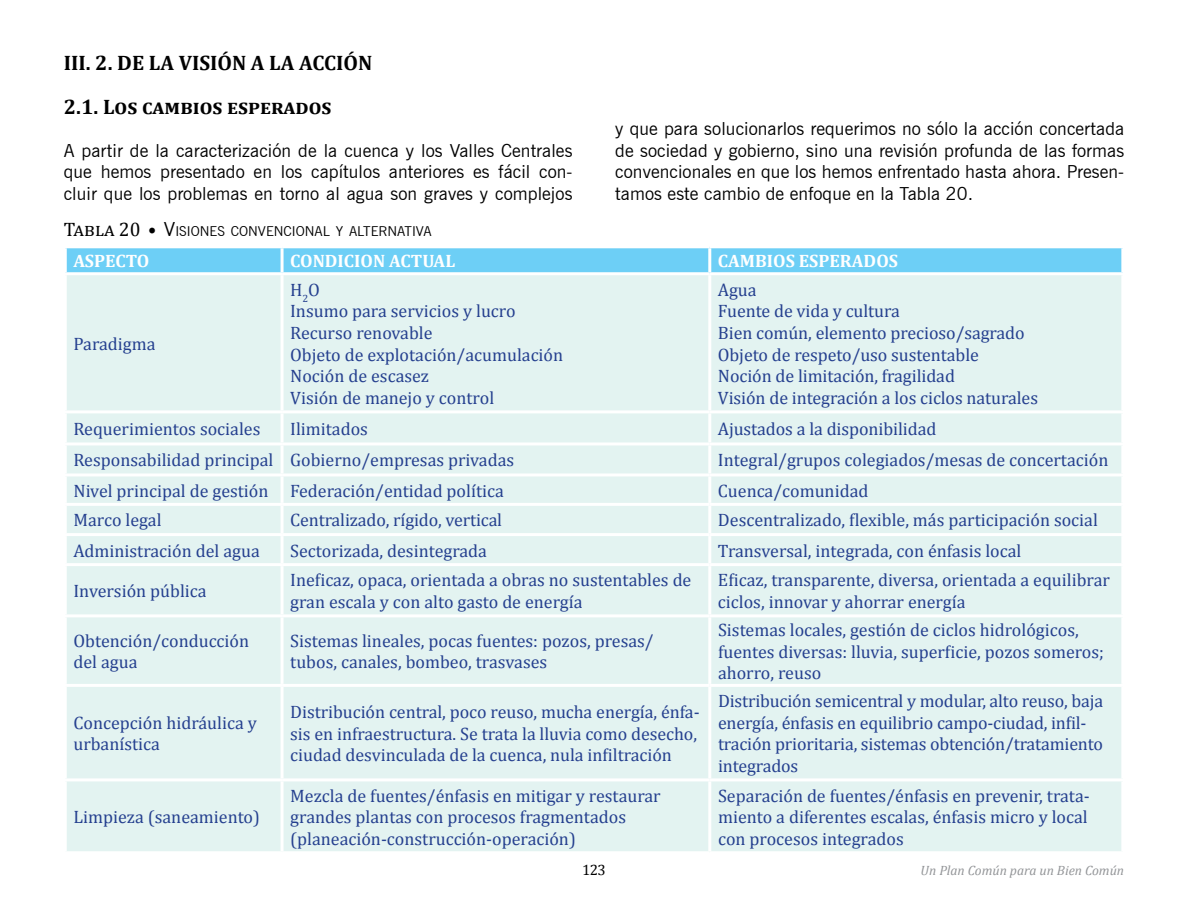
<style>
.page{position:relative;width:1188px;height:918px;background:#fff}
.page>*{position:absolute;margin:0;border:0;box-sizing:border-box;transform-origin:0 0}
.t1{font:700 21px/43.2px "Cambria";color:#000}
.t2{font:18px/21.6px "Cambria";letter-spacing:-.005em;color:#25408f}
.t3{font:18px/21.6px "News Gothic BT";letter-spacing:.005em;color:#000;text-align:justify}
.t4{font:700 18px "Cambria";color:#fff}
.t5{font:15px "Cambria";color:#000}
.t6{font:13.65px "News Gothic BT";color:#000}
.t7{font:italic 13.5px "Cambria";color:#939598}
.s1{font-family:"Cambria";font-size:19.5px}
.s2{font-size:19.5px}
</style>
<div class="page">
<div style="left:67px;top:248px;width:1054px;height:24px;background:#6dcff6"></div>
<div style="left:67px;top:275px;width:1054px;height:576px;background:#e3f3f1"></div>
<hr style="left:64px;top:410px;width:218px;height:3px;background:#fff">
<hr style="left:64px;top:442px;width:218px;height:3px;background:#fff">
<hr style="left:64px;top:473px;width:218px;height:3px;background:#fff">
<hr style="left:64px;top:503px;width:218px;height:3px;background:#fff">
<hr style="left:64px;top:533px;width:218px;height:3px;background:#fff">
<hr style="left:64px;top:563px;width:218px;height:3px;background:#fff">
<hr style="left:64px;top:614px;width:218px;height:3px;background:#fff">
<hr style="left:64px;top:684px;width:218px;height:3px;background:#fff">
<hr style="left:64px;top:778px;width:218px;height:3px;background:#fff">
<hr style="left:281px;top:248px;width:3px;height:24px;background:#fff">
<hr style="left:281px;top:275px;width:3px;height:135px;background:#fff">
<hr style="left:282px;top:410px;width:428px;height:3px;background:#fff">
<hr style="left:281px;top:413px;width:3px;height:29px;background:#fff">
<hr style="left:282px;top:442px;width:428px;height:3px;background:#fff">
<hr style="left:281px;top:445px;width:3px;height:28px;background:#fff">
<hr style="left:282px;top:473px;width:428px;height:3px;background:#fff">
<hr style="left:281px;top:476px;width:3px;height:27px;background:#fff">
<hr style="left:282px;top:503px;width:428px;height:3px;background:#fff">
<hr style="left:281px;top:506px;width:3px;height:27px;background:#fff">
<hr style="left:282px;top:533px;width:428px;height:3px;background:#fff">
<hr style="left:281px;top:536px;width:3px;height:27px;background:#fff">
<hr style="left:282px;top:563px;width:428px;height:3px;background:#fff">
<hr style="left:281px;top:566px;width:3px;height:48px;background:#fff">
<hr style="left:282px;top:614px;width:428px;height:3px;background:#fff">
<hr style="left:281px;top:617px;width:3px;height:67px;background:#fff">
<hr style="left:282px;top:684px;width:428px;height:3px;background:#fff">
<hr style="left:281px;top:687px;width:3px;height:91px;background:#fff">
<hr style="left:282px;top:778px;width:428px;height:3px;background:#fff">
<hr style="left:281px;top:781px;width:3px;height:70px;background:#fff">
<hr style="left:708px;top:248px;width:3px;height:24px;background:#fff">
<hr style="left:708px;top:275px;width:3px;height:135px;background:#fff">
<hr style="left:710px;top:410px;width:414px;height:3px;background:#fff">
<hr style="left:708px;top:413px;width:3px;height:29px;background:#fff">
<hr style="left:710px;top:442px;width:414px;height:3px;background:#fff">
<hr style="left:708px;top:445px;width:3px;height:28px;background:#fff">
<hr style="left:710px;top:473px;width:414px;height:3px;background:#fff">
<hr style="left:708px;top:476px;width:3px;height:27px;background:#fff">
<hr style="left:710px;top:503px;width:414px;height:3px;background:#fff">
<hr style="left:708px;top:506px;width:3px;height:27px;background:#fff">
<hr style="left:710px;top:533px;width:414px;height:3px;background:#fff">
<hr style="left:708px;top:536px;width:3px;height:27px;background:#fff">
<hr style="left:710px;top:563px;width:414px;height:3px;background:#fff">
<hr style="left:708px;top:566px;width:3px;height:48px;background:#fff">
<hr style="left:710px;top:614px;width:414px;height:3px;background:#fff">
<hr style="left:708px;top:617px;width:3px;height:67px;background:#fff">
<hr style="left:710px;top:684px;width:414px;height:3px;background:#fff">
<hr style="left:708px;top:687px;width:3px;height:91px;background:#fff">
<hr style="left:710px;top:778px;width:414px;height:3px;background:#fff">
<hr style="left:708px;top:781px;width:3px;height:70px;background:#fff">
<p class="t1" style="left:64px;top:41px;width:310px">III. 2. DE LA VISIÓN A LA ACCIÓN<br>2.1. Los cambios esperados</p>
<p class="t3" style="left:64px;top:139px;width:510px">A partir de la caracterización de la cuenca y los Valles Centrales que hemos presentado en los capítulos anteriores es fácil con&shy;cluir que los problemas en torno al agua son graves y complejos</p>
<p class="t6" style="left:64px;top:223px;width:370px"><span class="s1">Tabla 20</span> <span class="s2">• V</span>ISIONES CONVENCIONAL Y ALTERNATIVA</p>
<p class="t3" style="left:615px;top:118px;width:510px">y que para solucionarlos requerimos no sólo la acción concertada de sociedad y gobierno, sino una revisión profunda de las formas convencionales en que los hemos enfrentado hasta ahora. Presen&shy;tamos este cambio de enfoque en la Tabla 20.</p>
<p class="t4" style="left:73px;top:248px;width:77px">ASPECTO</p>
<p class="t4" style="left:290px;top:248px;width:167px">CONDICION ACTUAL</p>
<p class="t4" style="left:718px;top:248px;width:182px">CAMBIOS ESPERADOS</p>
<p class="t2" style="left:73px;top:333px;width:84px">Paradigma</p>
<p class="t2" style="left:290px;top:279px;width:275px">H<sub>2</sub>O<br>Insumo para servicios y lucro<br>Recurso renovable<br>Objeto de explotación/acumulación<br>Noción de escasez<br>Visión de manejo y control</p>
<p class="t2" style="left:718px;top:279px;width:322px">Agua<br>Fuente de vida y cultura<br>Bien común, elemento precioso/sagrado<br>Objeto de respeto/uso sustentable<br>Noción de limitación, fragilidad<br>Visión de integración a los ciclos naturales</p>
<p class="t2" style="left:73px;top:418px;width:189px">Requerimientos sociales</p>
<p class="t2" style="left:290px;top:418px;width:79px">Ilimitados</p>
<p class="t2" style="left:718px;top:418px;width:220px">Ajustados a la disponibilidad</p>
<p class="t2" style="left:73px;top:449px;width:442px">Responsabilidad principal Gobierno/empresas privadas</p>
<p class="t2" style="left:718px;top:449px;width:392px">Integral/grupos colegiados/mesas de concertación</p>
<p class="t2" style="left:73px;top:480px;width:432px">Nivel principal de gestión Federación/entidad política</p>
<p class="t2" style="left:718px;top:480px;width:152px">Cuenca/comunidad</p>
<p class="t2" style="left:73px;top:509px;width:90px">Marco legal</p>
<p class="t2" style="left:290px;top:509px;width:213px">Centralizado, rígido, vertical</p>
<p class="t2" style="left:718px;top:509px;width:381px">Descentralizado, flexible, más participación social</p>
<p class="t2" style="left:73px;top:540px;width:188px">Administración del agua</p>
<p class="t2" style="left:290px;top:540px;width:198px">Sectorizada, desintegrada</p>
<p class="t2" style="left:718px;top:540px;width:305px">Transversal, integrada, con énfasis local</p>
<p class="t2" style="left:73px;top:580px;width:135px">Inversión pública</p>
<p class="t2" style="left:290px;top:569px;width:403px">Ineficaz, opaca, orientada a obras no sustentables de gran escala y con alto gasto de energía</p>
<p class="t2" style="left:718px;top:569px;width:393px">Eficaz, transparente, diversa, orientada a equilibrar ciclos, innovar y ahorrar energía</p>
<p class="t2" style="left:73px;top:630px;width:177px">Obtención/conducción del agua</p>
<p class="t2" style="left:290px;top:630px;width:365px">Sistemas lineales, pocas fuentes: pozos, presas/ tubos, canales, bombeo, trasvases</p>
<p class="t2" style="left:718px;top:619px;width:388px">Sistemas locales, gestión de ciclos hidrológicos, fuentes diversas: lluvia, superficie, pozos someros; ahorro, reuso</p>
<p class="t2" style="left:74px;top:712px;width:185px">Concepción hidráulica y urbanística</p>
<p class="t2" style="left:290px;top:701px;width:411px">Distribución central, poco reuso, mucha energía, énfa&shy;sis en infraestructura. Se trata la lluvia como desecho, ciudad desvinculada de la cuenca, nula infiltración</p>
<p class="t2" style="left:718px;top:690px;width:387px">Distribución semicentral y modular, alto reuso, baja energía, énfasis en equilibrio campo-ciudad, infil&shy;tración prioritaria, sistemas obtención/tratamiento integrados</p>
<p class="t2" style="left:74px;top:806px;width:188px">Limpieza (saneamiento)</p>
<p class="t2" style="left:290px;top:785px;width:372px">Mezcla de fuentes/énfasis en mitigar y restaurar grandes plantas con procesos fragmentados (planeación-construcción-operación)</p>
<p class="t2" style="left:718px;top:785px;width:373px;text-align:justify">Separación de fuentes/énfasis en prevenir, trata&shy;miento a diferentes escalas, énfasis micro y local con procesos integrados</p>
<p class="t5" style="left:582px;top:861px;width:25px">123</p>
<p class="t7" style="left:921px;top:861px;width:205px">Un Plan Común para un Bien Común</p>
</div>
